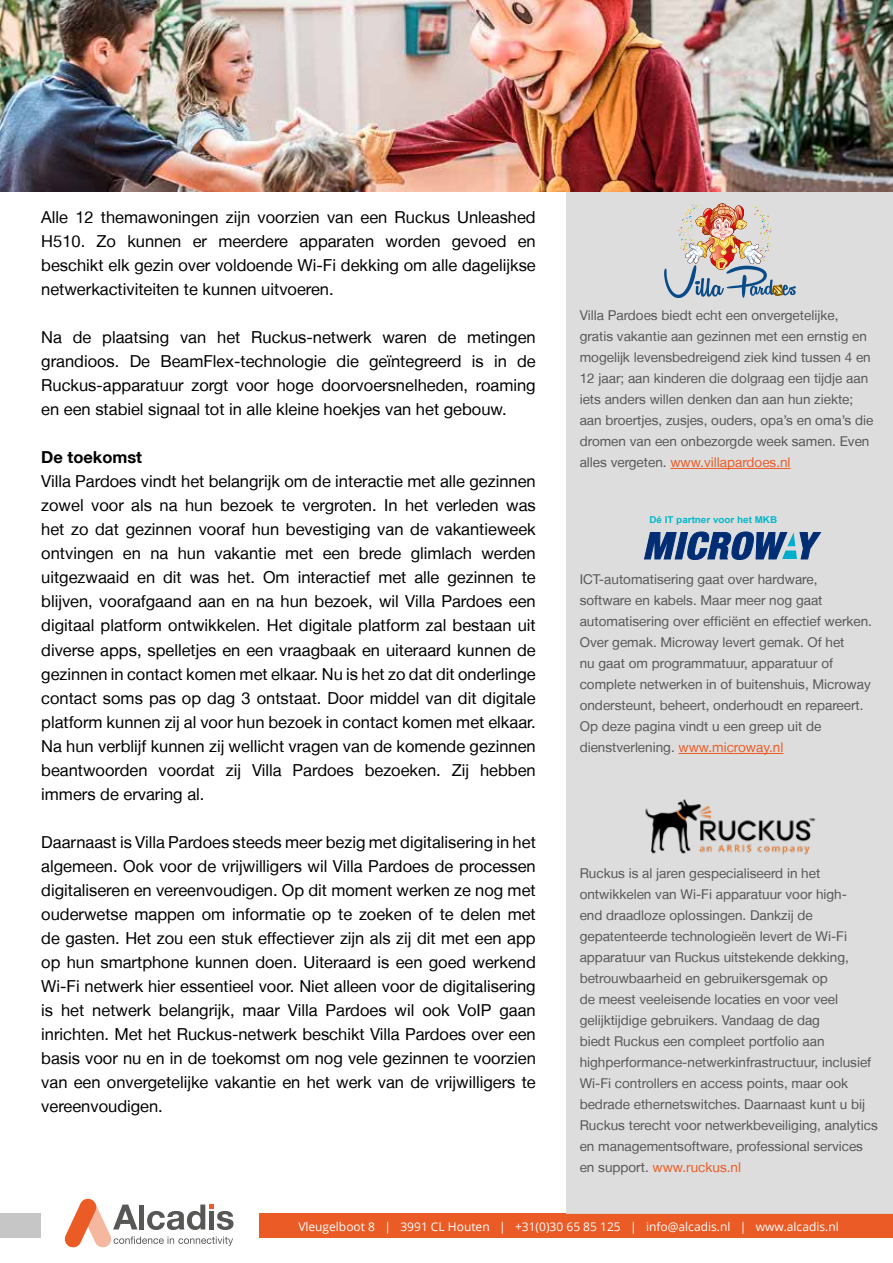
<style>
.page{position:relative;width:893px;height:1263px;background:#fff}
.page>*{position:absolute;margin:0;border:0;box-sizing:border-box;transform-origin:0 0}
.t1{font:16.5px/24px "Helvetica Neue LT";color:#000;text-align:justify}
.t2{font:700 16.5px "Helvetica Neue LT";color:#000}
.t3{font:13.5px/21px "Helvetica Neue LT";color:#575756}
.t4{font:12px "Open Sans";color:#fff}
.t5{font:700 9.45px "Arial";color:#00b9cc;scale:1.04 1}
.s1{color:#eb5b25}
</style>
<div class="page">
<div style="left:259px;top:1213px;width:634px;height:25px;background:#eb5b25"></div>
<svg style="left:64px;top:1198px;width:170px;height:49px"></svg>
<div style="left:0;top:1213px;width:40px;height:25px;background:#c6c6c6"></div>
<div style="left:567px;top:183px;width:326px;height:1030px;background:#dadada"></div>
<img style="left:0;top:0;width:893px;height:191px">
<hr style="left:670px;top:468px;width:121px;height:1px;background:#eb5b25">
<hr style="left:678px;top:753px;width:105px;height:1px;background:#eb5b25">
<img style="left:664px;top:203px;width:132px;height:95px">
<img style="left:645px;top:799px;width:171px;height:56px">
<svg style="left:644px;top:532px;width:177px;height:27px"></svg>
<p class="t1" style="left:41px;top:205px;width:496px">Alle 12 themawoningen zijn voorzien van een Ruckus Unleashed H510. Zo kunnen er meerdere apparaten worden gevoed en beschikt elk gezin over voldoende Wi-Fi dekking om alle dagelijkse netwerkactiviteiten te kunnen uitvoeren.</p>
<p class="t1" style="left:41px;top:325px;width:496px">Na de plaatsing van het Ruckus-netwerk waren de metingen grandioos. De BeamFlex-technologie die geïntegreerd is in de Ruckus-apparatuur zorgt voor hoge doorvoersnelheden, roaming en een stabiel signaal tot in alle kleine hoekjes van het gebouw.</p>
<p class="t2" style="left:41px;top:447px;width:102px">De toekomst</p>
<p class="t1" style="left:41px;top:469px;width:496px">Villa Pardoes vindt het belangrijk om de interactie met alle gezinnen zowel voor als na hun bezoek te vergroten. In het verleden was het zo dat gezinnen vooraf hun bevestiging van de vakantieweek ontvingen en na hun vakantie met een brede glimlach werden uitgezwaaid en dit was het. Om interactief met alle gezinnen te blijven, voorafgaand aan en na hun bezoek, wil Villa Pardoes een digitaal platform ontwikkelen. Het digitale platform zal bestaan uit diverse apps, spelletjes en een vraagbaak en uiteraard kunnen de gezinnen in contact komen met elkaar. Nu is het zo dat dit onderlinge contact soms pas op dag 3 ontstaat. Door middel van dit digitale platform kunnen zij al voor hun bezoek in contact komen met elkaar.<br>Na hun verblijf kunnen zij wellicht vragen van de komende gezinnen beantwoorden voordat zij Villa Pardoes bezoeken. Zij hebben immers de ervaring al.</p>
<p class="t1" style="left:41px;top:829px;width:496px">Daarnaast is Villa Pardoes steeds meer bezig met digitalisering in het algemeen. Ook voor de vrijwilligers wil Villa Pardoes de processen digitaliseren en vereenvoudigen. Op dit moment werken ze nog met ouderwetse mappen om informatie op te zoeken of te delen met de gasten. Het zou een stuk effectiever zijn als zij dit met een app op hun smartphone kunnen doen. Uiteraard is een goed werkend Wi-Fi netwerk hier essentieel voor. Niet alleen voor de digitalisering is het netwerk belangrijk, maar Villa Pardoes wil ook VoIP gaan inrichten. Met het Ruckus-netwerk beschikt Villa Pardoes over een basis voor nu en in de toekomst om nog vele gezinnen te voorzien van een onvergetelijke vakantie en het werk van de vrijwilligers te vereenvoudigen.</p>
<p class="t3" style="left:580px;top:305px;width:295px">Villa Pardoes biedt echt een onvergetelijke, gratis vakantie aan gezinnen met een ernstig en mogelijk levensbedreigend ziek kind tussen 4 en 12 jaar; aan kinderen die dolgraag een tijdje aan iets anders willen denken dan aan hun ziekte; aan broertjes, zusjes, ouders, opa’s en oma’s die dromen van een onbezorgde week samen. Even alles vergeten. <span class="s1">www.villapardoes.nl</span></p>
<p class="t5" style="left:649px;top:514px;width:124px">Dé IT partner voor het MKB</p>
<p class="t3" style="left:580px;top:569px;width:294px">ICT-automatisering gaat over hardware, software en kabels. Maar meer nog gaat automatisering over efficiënt en effectief werken.<br>Over gemak. Microway levert gemak. Of het<br>nu gaat om programmatuur, apparatuur of complete netwerken in of buitenshuis, Microway ondersteunt, beheert, onderhoudt en repareert.<br>Op deze pagina vindt u een greep uit de dienstverlening. <span class="s1">www.microway.nl</span></p>
<p class="t3" style="left:580px;top:863px;width:300px">Ruckus is al jaren gespecialiseerd in het ontwikkelen van Wi-Fi apparatuur voor high-<br>end draadloze oplossingen. Dankzij de gepatenteerde technologieën levert de Wi-Fi apparatuur van Ruckus uitstekende dekking, betrouwbaarheid en gebruikersgemak op<br>de meest veeleisende locaties en voor veel gelijktijdige gebruikers. Vandaag de dag<br>biedt Ruckus een compleet portfolio aan highperformance-netwerkinfrastructuur, inclusief Wi-Fi controllers en access points, maar ook bedrade ethernetswitches. Daarnaast kunt u bij Ruckus terecht voor netwerkbeveiliging, analytics en managementsoftware, professional services en support. <span class="s1">www.ruckus.nl</span></p>
<p class="t4" style="left:298px;top:1218px;width:542px">Vleugelboot 8 | 3991 CL Houten | +31(0)30 65 85 125 | info@alcadis.nl | www.alcadis.nl</p>
</div>
